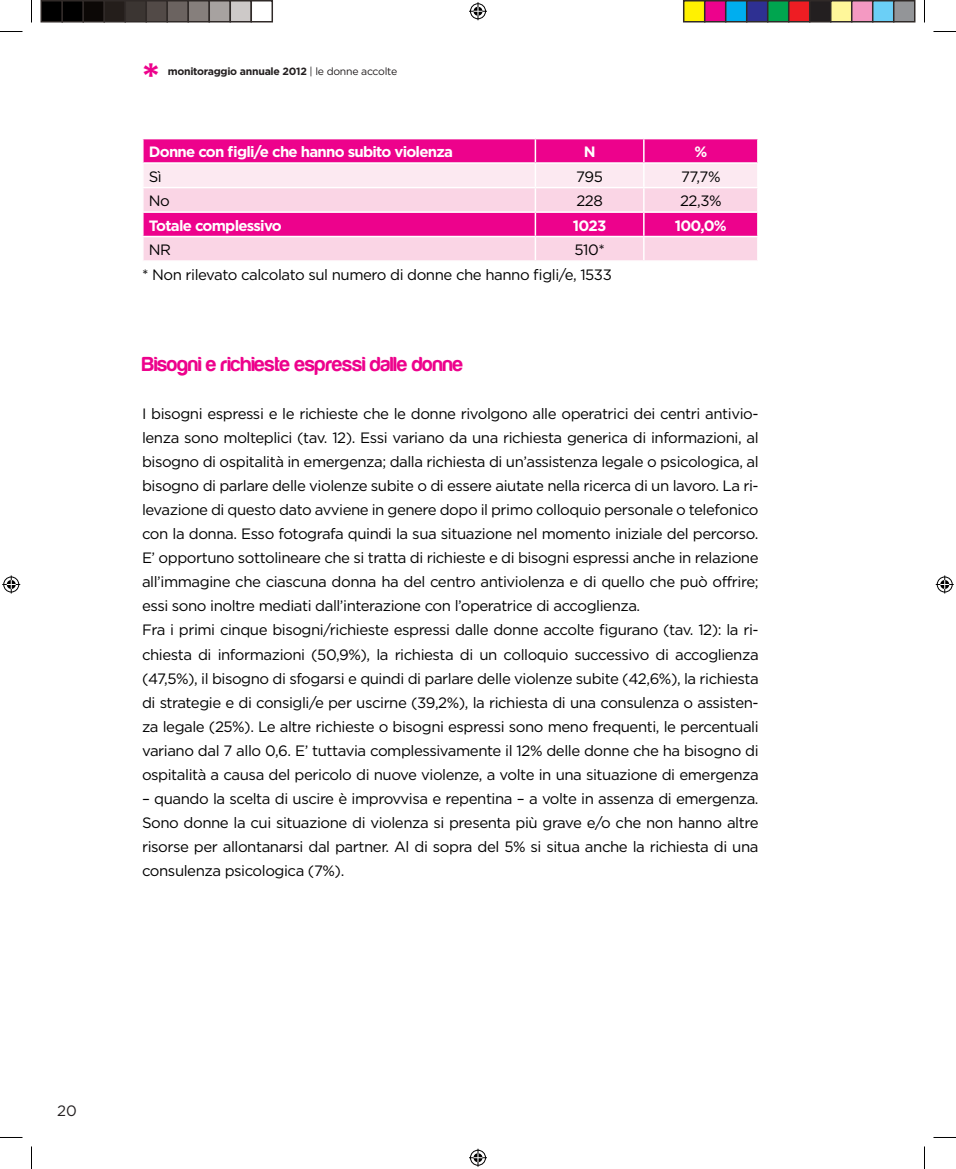
<style>
.page{position:relative;width:956px;height:1169px;background:#fff}
.page>*{position:absolute;margin:0;border:0;box-sizing:border-box;transform-origin:0 0}
.t1{font:700 40.8px "Gotham";color:#ed028c;scale:1.08 1}
.t2{font:21px "Harabara";color:#ed028c}
.t3{font:15px/24px "Gotham";letter-spacing:-.03em;color:#000}
.t4{font:700 15px "Gotham";letter-spacing:-.05em;color:#fff}
.t5{font:15px "Gotham";color:#231f20}
.t6{font:700 10.5px "Gotham";letter-spacing:-.025em;color:#231f20}
.s1{font-weight:400}
</style>
<div class="page">
<svg style="left:143px;top:139px;width:615px;height:121px;background:#f58ac6"></svg>
<hr style="left:643px;top:213px;width:2px;height:23px;background:#fff">
<hr style="left:757px;top:213px;width:2px;height:23px;background:#fff">
<hr style="left:142px;top:236px;width:393px;height:1px;background:#fff">
<hr style="left:535px;top:236px;width:109px;height:1px;background:#fff">
<hr style="left:644px;top:236px;width:115px;height:1px;background:#fff">
<svg style="left:0;top:31px;width:22px;height:1px"></svg>
<svg style="left:933px;top:31px;width:23px;height:1px"></svg>
<svg style="left:0;top:1137px;width:22px;height:1px"></svg>
<svg style="left:933px;top:1137px;width:23px;height:1px"></svg>
<svg style="left:31px;top:0;width:1px;height:23px"></svg>
<svg style="left:31px;top:1146px;width:1px;height:23px"></svg>
<svg style="left:924px;top:0;width:1px;height:23px"></svg>
<svg style="left:924px;top:1146px;width:1px;height:23px"></svg>
<svg style="left:469px;top:2px;width:18px;height:18px"></svg>
<svg style="left:469px;top:1148px;width:18px;height:18px"></svg>
<svg style="left:2px;top:575px;width:18px;height:18px"></svg>
<svg style="left:936px;top:575px;width:18px;height:18px"></svg>
<div style="left:41px;top:1px;width:21px;height:21px;background:#000"></div>
<div style="left:40px;top:0;width:23px;height:23px;border:2px solid #302a28"></div>
<div style="left:62px;top:1px;width:21px;height:21px;background:#000"></div>
<div style="left:62px;top:0;width:22px;height:23px;border:2px solid #302a28"></div>
<div style="left:83px;top:1px;width:21px;height:21px;background:#0c0806"></div>
<div style="left:82px;top:0;width:23px;height:23px;border:2px solid #302a28"></div>
<div style="left:104px;top:1px;width:21px;height:21px;background:#241e1b"></div>
<div style="left:104px;top:0;width:22px;height:23px;border:2px solid #302a28"></div>
<div style="left:125px;top:1px;width:21px;height:21px;background:#3b3532"></div>
<div style="left:124px;top:0;width:23px;height:23px;border:2px solid #302a28"></div>
<div style="left:146px;top:1px;width:21px;height:21px;background:#524a47"></div>
<div style="left:146px;top:0;width:22px;height:23px;border:2px solid #302a28"></div>
<div style="left:167px;top:1px;width:21px;height:21px;background:#6b6360"></div>
<div style="left:166px;top:0;width:23px;height:23px;border:2px solid #302a28"></div>
<div style="left:188px;top:1px;width:21px;height:21px;background:#867f7c"></div>
<div style="left:188px;top:0;width:22px;height:23px;border:2px solid #302a28"></div>
<div style="left:209px;top:1px;width:21px;height:21px;background:#a7a2a0"></div>
<div style="left:208px;top:0;width:23px;height:23px;border:2px solid #302a28"></div>
<div style="left:230px;top:1px;width:21px;height:21px;background:#cdc9c8"></div>
<div style="left:230px;top:0;width:22px;height:23px;border:2px solid #302a28"></div>
<div style="left:250px;top:0;width:23px;height:23px;border:2px solid #302a28"></div>
<div style="left:684px;top:1px;width:21px;height:21px;background:#fff101"></div>
<div style="left:683px;top:0;width:22px;height:23px;border:2px solid #302a28"></div>
<div style="left:705px;top:1px;width:21px;height:21px;background:#ed028c"></div>
<div style="left:704px;top:0;width:22px;height:23px;border:2px solid #302a28"></div>
<div style="left:726px;top:1px;width:21px;height:21px;background:#00aeef"></div>
<div style="left:725px;top:0;width:22px;height:23px;border:2px solid #302a28"></div>
<div style="left:747px;top:1px;width:21px;height:21px;background:#2e3092"></div>
<div style="left:746px;top:0;width:22px;height:23px;border:2px solid #302a28"></div>
<div style="left:768px;top:1px;width:21px;height:21px;background:#00a54f"></div>
<div style="left:767px;top:0;width:22px;height:23px;border:2px solid #302a28"></div>
<div style="left:789px;top:1px;width:21px;height:21px;background:#ee1d23"></div>
<div style="left:788px;top:0;width:22px;height:23px;border:2px solid #302a28"></div>
<div style="left:810px;top:1px;width:21px;height:21px;background:#231f20"></div>
<div style="left:809px;top:0;width:22px;height:23px;border:2px solid #302a28"></div>
<div style="left:831px;top:1px;width:21px;height:21px;background:#fff79a"></div>
<div style="left:830px;top:0;width:22px;height:23px;border:2px solid #302a28"></div>
<div style="left:852px;top:1px;width:21px;height:21px;background:#f499c2"></div>
<div style="left:851px;top:0;width:22px;height:23px;border:2px solid #302a28"></div>
<div style="left:873px;top:1px;width:21px;height:21px;background:#6bcff6"></div>
<div style="left:872px;top:0;width:22px;height:23px;border:2px solid #302a28"></div>
<div style="left:894px;top:1px;width:21px;height:21px;background:#939598"></div>
<div style="left:893px;top:0;width:22px;height:23px;border:2px solid #302a28"></div>
<h1 class="t1" style="left:142px;top:54px;width:19px">*</h1>
<p class="t6" style="left:168px;top:65px;width:231px">monitoraggio annuale 2012 <span class="s1">| le donne accolte</span></p>
<p class="t4" style="left:149px;top:143px;width:306px">Donne con figli/e che hanno subito violenza</p>
<p class="t4" style="left:584px;top:143px;width:13px">N</p>
<p class="t4" style="left:694px;top:143px;width:14px">%</p>
<p class="t3" style="left:149px;top:164px;width:15px">Sì</p>
<p class="t3" style="left:576px;top:164px;width:28px">795</p>
<p class="t3" style="left:681px;top:164px;width:41px">77,7%</p>
<p class="t3" style="left:149px;top:188px;width:23px">No</p>
<p class="t3" style="left:576px;top:188px;width:28px">228</p>
<p class="t3" style="left:680px;top:188px;width:43px">22,3%</p>
<p class="t4" style="left:149px;top:216px;width:135px">Totale complessivo</p>
<p class="t4" style="left:573px;top:216px;width:35px">1023</p>
<p class="t4" style="left:675px;top:216px;width:54px">100,0%</p>
<p class="t3" style="left:149px;top:237px;width:24px">NR</p>
<p class="t3" style="left:142px;top:237px;width:471px;line-height:24.8px;text-indent:432px">510* * Non rilevato calcolato sul numero di donne che hanno figli/e, 1533</p>
<h2 class="t2" style="left:142px;top:353px;width:322px">Bisogni e richieste espressi dalle donne</h2>
<p class="t3" style="left:142px;top:402px;width:618px">I bisogni espressi e le richieste che le donne rivolgono alle operatrici dei centri antivio&shy;lenza sono molteplici (tav. 12). Essi variano da una richiesta generica di informazioni, al bisogno di ospitalità in emergenza; dalla richiesta di un’assistenza legale o psicologica, al bisogno di parlare delle violenze subite o di essere aiutate nella ricerca di un lavoro. La ri&shy;levazione di questo dato avviene in genere dopo il primo colloquio personale o telefonico con la donna. Esso fotografa quindi la sua situazione nel momento iniziale del percorso.<br>E’ opportuno sottolineare che si tratta di richieste e di bisogni espressi anche in relazione all’immagine che ciascuna donna ha del centro antiviolenza e di quello che può offrire; essi sono inoltre mediati dall’interazione con l’operatrice di accoglienza.<br>Fra i primi cinque bisogni/richieste espressi dalle donne accolte figurano (tav. 12): la ri&shy;chiesta di informazioni (50,9%), la richiesta di un colloquio successivo di accoglienza (47,5%), il bisogno di sfogarsi e quindi di parlare delle violenze subite (42,6%), la richiesta di strategie e di consigli/e per uscirne (39,2%), la richiesta di una consulenza o assisten&shy;za legale (25%). Le altre richieste o bisogni espressi sono meno frequenti, le percentuali variano dal 7 allo 0,6. E’ tuttavia complessivamente il 12% delle donne che ha bisogno di ospitalità a causa del pericolo di nuove violenze, a volte in una situazione di emergenza</p>
<p class="t3" style="left:142px;top:786px;width:618px;text-align:justify">– quando la scelta di uscire è improvvisa e repentina – a volte in assenza di emergenza.<br>Sono donne la cui situazione di violenza si presenta più grave e/o che non hanno altre risorse per allontanarsi dal partner. Al di sopra del 5% si situa anche la richiesta di una consulenza psicologica (7%).</p>
<p class="t5" style="left:57px;top:1102px;width:21px">20</p>
</div>
